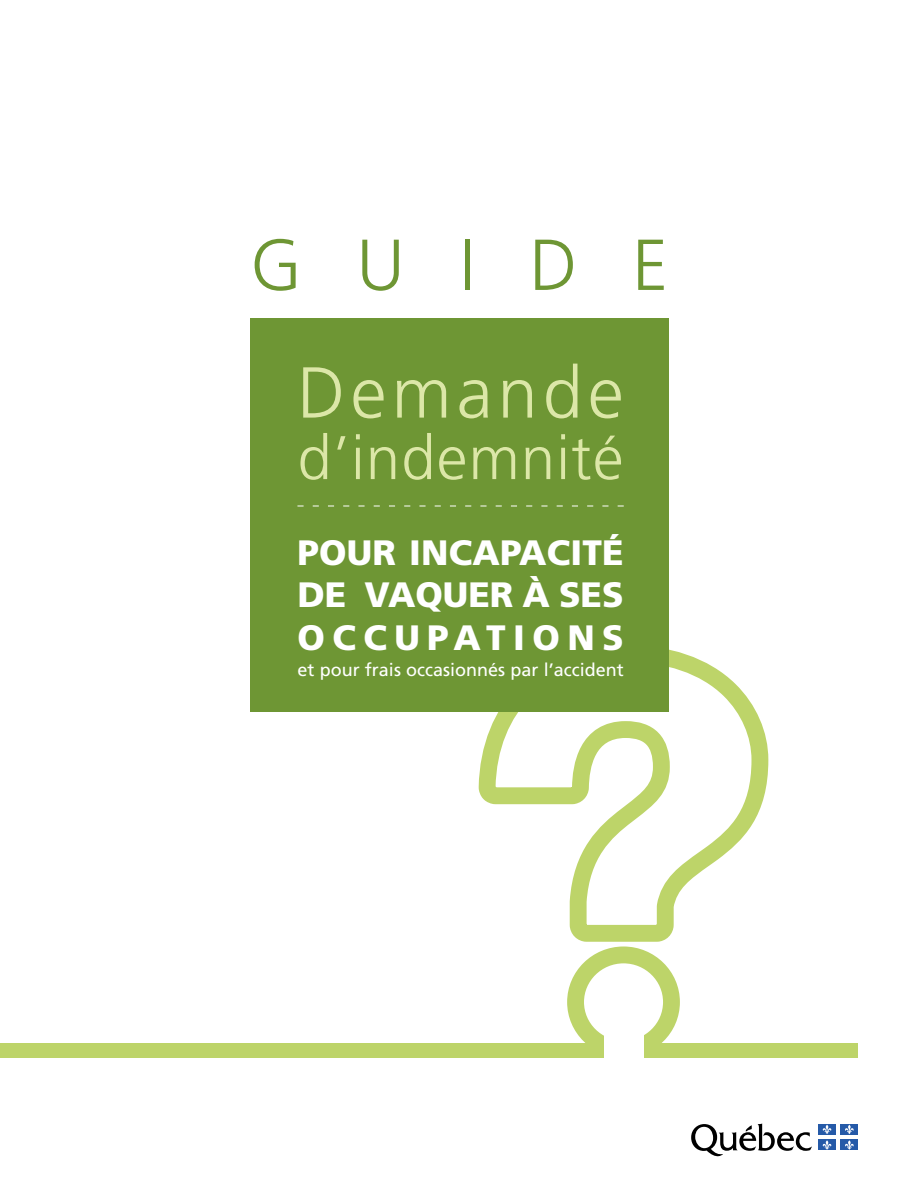
<style>
.page{position:relative;width:918px;height:1188px;background:#fff}
.page>*{position:absolute;margin:0;border:0;box-sizing:border-box;transform-origin:0 0}
.t1{font:300 72px/127.6px "Frutiger LT Std";letter-spacing:.07em;color:#dce7a8;text-align:center}
.t2{font:300 61.5px "Frutiger LT Std";letter-spacing:.02em;color:#dce7a8}
.t3{font:900 35.25px/42.8px "Frutiger LT Std";letter-spacing:.005em;color:#fff;text-align:justify}
.t4{font:18px "Frutiger LT Std";color:#fff}
.s1{color:#6e9634}
</style>
<div class="page">
<div style="left:0;top:1043px;width:858px;height:15px;background:#bdd469"></div>
<svg style="left:478px;top:649px;width:291px;height:301px"></svg>
<div style="left:567px;top:947px;width:113px;height:111px;border:17px solid #bdd469;border-radius:50%"></div>
<div style="left:604px;top:1024px;width:39px;height:68px;background:#fff"></div>
<div style="left:251px;top:319px;width:418px;height:393px;background:#6e9634"></div>
<svg style="left:297px;top:506px;width:327px;height:1px"></svg>
<img style="left:818px;top:1125px;width:38px;height:25px">
<svg style="left:691px;top:1123px;width:121px;height:34px"></svg>
<div style="left:818px;top:1124px;width:18px;height:11px;background:#255aa8"></div>
<svg style="left:822px;top:1125px;width:10px;height:9px"></svg>
<div style="left:841px;top:1124px;width:17px;height:11px;background:#255aa8"></div>
<svg style="left:845px;top:1125px;width:9px;height:9px"></svg>
<div style="left:818px;top:1140px;width:18px;height:10px;background:#255aa8"></div>
<svg style="left:822px;top:1140px;width:10px;height:10px"></svg>
<div style="left:841px;top:1140px;width:17px;height:10px;background:#255aa8"></div>
<svg style="left:845px;top:1140px;width:9px;height:10px"></svg>
<h1 class="t1" style="left:250px;top:202px;width:420px"><span class="s1">GUIDE<br></span>Demande</h1>
<h1 class="t2" style="left:297px;top:423px;width:328px">d’indemnité</h1>
<h1 class="t3" style="left:297px;top:531px;width:328px">POUR INCAPACITÉ DE VAQUER À SES OCCUPATIONS</h1>
<h1 class="t4" style="left:297px;top:659px;width:328px">et pour frais occasionnés par l’accident</h1>
</div>
